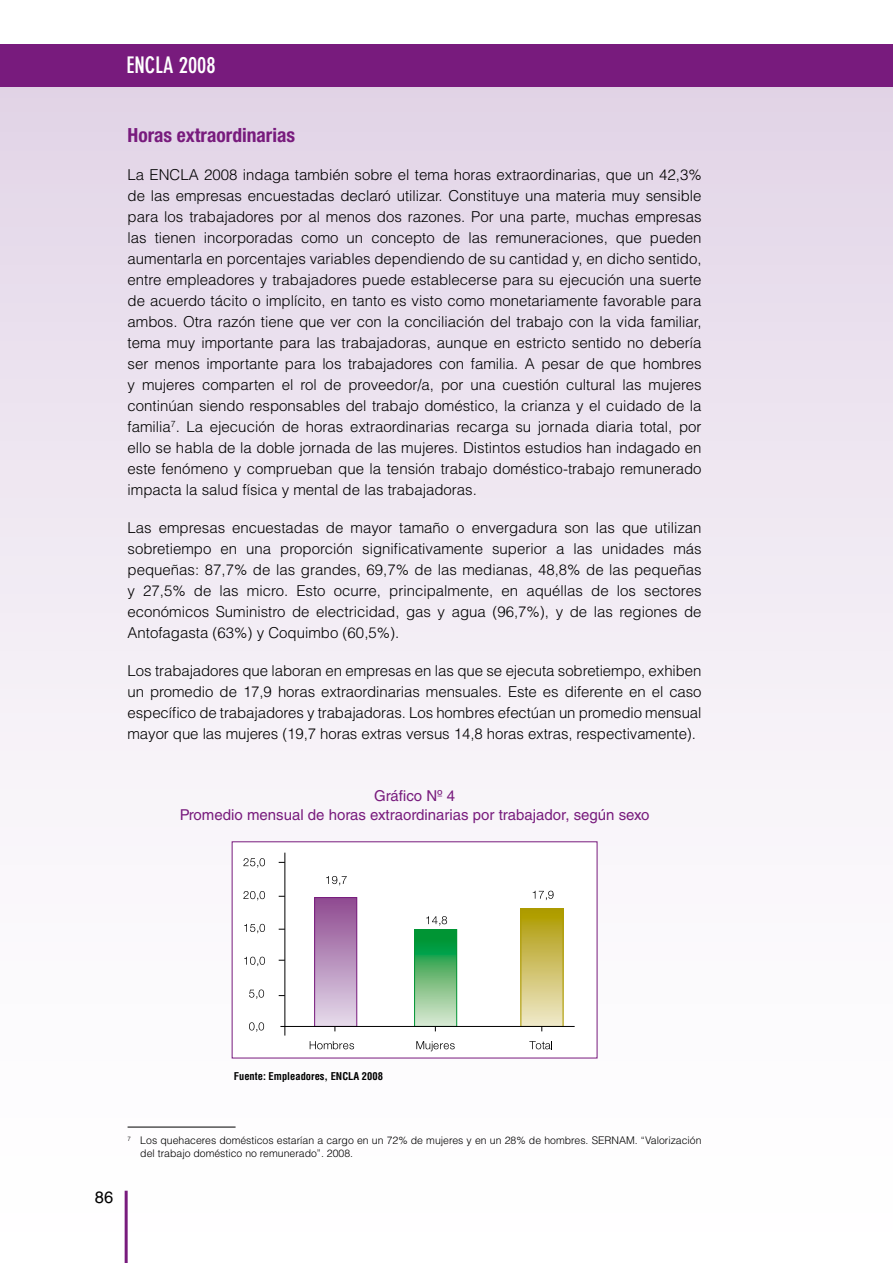
<style>
.page{position:relative;width:893px;height:1263px;background:#fff}
.page>*{position:absolute;margin:0;border:0;box-sizing:border-box;transform-origin:0 0}
.t1{font:700 condensed 22.5px "DIN Neuzeit Grotesk Std";color:#fff}
.t2{font:700 condensed 19.5px "Helvetica Neue LT Std";color:#781b7d}
.t3{font:16.5px "Helvetica LT Std";color:#000}
.t4{font:300 15px/21px "Helvetica LT Std";color:#000;text-align:justify}
.t5{font:15px/19.5px "Helvetica LT Std";color:#781b7d;text-align:center}
.t6{font:300 10.5px/12.6px "Helvetica LT Std";color:#000}
.t7{font:700 condensed 10.5px "Helvetica LT Std";color:#000}
</style>
<div class="page">
<div style="left:0;top:79px;width:893px;height:1184px;background:linear-gradient(to bottom,#e3d7e8,#fff)"></div>
<div style="left:0;top:44px;width:893px;height:43px;background:#781b7d"></div>
<hr style="left:125px;top:1191px;width:3px;height:72px;background:#781b7d">
<div style="left:232px;top:841px;width:365px;height:217px;background:#fff"></div>
<div style="left:315px;top:897px;width:42px;height:129px;background:linear-gradient(to bottom,#8d498f,#e5dbeb)"></div>
<div style="left:314px;top:897px;width:43px;height:130px;border:1px solid #781b7d"></div>
<svg style="left:416px;top:931px;width:39px;height:94px;background:#65ba7a"></svg>
<div style="left:414px;top:929px;width:43px;height:98px;border:1px solid #009534"></div>
<div style="left:521px;top:909px;width:42px;height:117px;background:linear-gradient(to bottom,#ad9900,#f0e9cd)"></div>
<div style="left:521px;top:909px;width:42px;height:117px;border:1px solid #ac9a00"></div>
<svg style="left:326px;top:876px;width:21px;height:9px"></svg>
<svg style="left:426px;top:916px;width:21px;height:10px"></svg>
<svg style="left:533px;top:891px;width:21px;height:9px"></svg>
<svg style="left:249px;top:1022px;width:15px;height:10px"></svg>
<svg style="left:249px;top:989px;width:15px;height:10px"></svg>
<svg style="left:244px;top:957px;width:21px;height:9px"></svg>
<svg style="left:244px;top:924px;width:21px;height:9px"></svg>
<svg style="left:243px;top:891px;width:22px;height:9px"></svg>
<svg style="left:243px;top:858px;width:22px;height:10px"></svg>
<svg style="left:310px;top:1041px;width:44px;height:8px"></svg>
<svg style="left:416px;top:1041px;width:39px;height:10px"></svg>
<svg style="left:529px;top:1041px;width:23px;height:8px"></svg>
<hr style="left:280px;top:1026px;width:295px;height:1px;background:#000">
<hr style="left:285px;top:853px;width:1px;height:182px;background:#000">
<hr style="left:128px;top:1127px;width:108px;height:1px;background:#000">
<h1 class="t1" style="left:126px;top:52px;width:91px">ENCLA 2008</h1>
<h2 class="t2" style="left:128px;top:123px;width:169px">Horas extraordinarias</h2>
<p class="t4" style="left:128px;top:164px;width:576px">La ENCLA 2008 indaga también sobre el tema horas extraordinarias, que un 42,3% de las empresas encuestadas declaró utilizar. Constituye una materia muy sensible para los trabajadores por al menos dos razones. Por una parte, muchas empresas las tienen incorporadas como un concepto de las remuneraciones, que pueden aumentarla en porcentajes variables dependiendo de su cantidad y, en dicho sentido, entre empleadores y trabajadores puede establecerse para su ejecución una suerte de acuerdo tácito o implícito, en tanto es visto como monetariamente favorable para ambos. Otra razón tiene que ver con la conciliación del trabajo con la vida familiar, tema muy importante para las trabajadoras, aunque en estricto sentido no debería ser menos importante para los trabajadores con familia. A pesar de que hombres y mujeres comparten el rol de proveedor/a, por una cuestión cultural las mujeres continúan siendo responsables del trabajo doméstico, la crianza y el cuidado de la familia<sup>7</sup>. La ejecución de horas extraordinarias recarga su jornada diaria total, por ello se habla de la doble jornada de las mujeres. Distintos estudios han indagado en este fenómeno y comprueban que la tensión trabajo doméstico-trabajo remunerado impacta la salud física y mental de las trabajadoras.</p>
<p class="t4" style="left:128px;top:517px;width:576px">Las empresas encuestadas de mayor tamaño o envergadura son las que utilizan sobretiempo en una proporción significativamente superior a las unidades más pequeñas: 87,7% de las grandes, 69,7% de las medianas, 48,8% de las pequeñas y 27,5% de las micro. Esto ocurre, principalmente, en aquéllas de los sectores económicos Suministro de electricidad, gas y agua (96,7%), y de las regiones de Antofagasta (63%) y Coquimbo (60,5%).</p>
<p class="t4" style="left:128px;top:660px;width:576px">Los trabajadores que laboran en empresas en las que se ejecuta sobretiempo, exhiben un promedio de 17,9 horas extraordinarias mensuales. Este es diferente en el caso específico de trabajadores y trabajadoras. Los hombres efectúan un promedio mensual mayor que las mujeres (19,7 horas extras versus 14,8 horas extras, respectivamente).</p>
<p class="t5" style="left:180px;top:785px;width:471px">Gráfico Nº 4<br>Promedio mensual de horas extraordinarias por trabajador, según sexo</p>
<p class="t7" style="left:234px;top:1070px;width:151px">Fuente: Empleadores, ENCLA 2008</p>
<p class="t3" style="left:95px;top:1187px;width:20px">86</p>
<p class="t6" style="left:140px;top:1134px;width:563px;text-indent:-13px"><sup>7</sup> Los quehaceres domésticos estarían a cargo en un 72% de mujeres y en un 28% de hombres. SERNAM. “Valorización del trabajo doméstico no remunerado”. 2008.</p>
</div>
